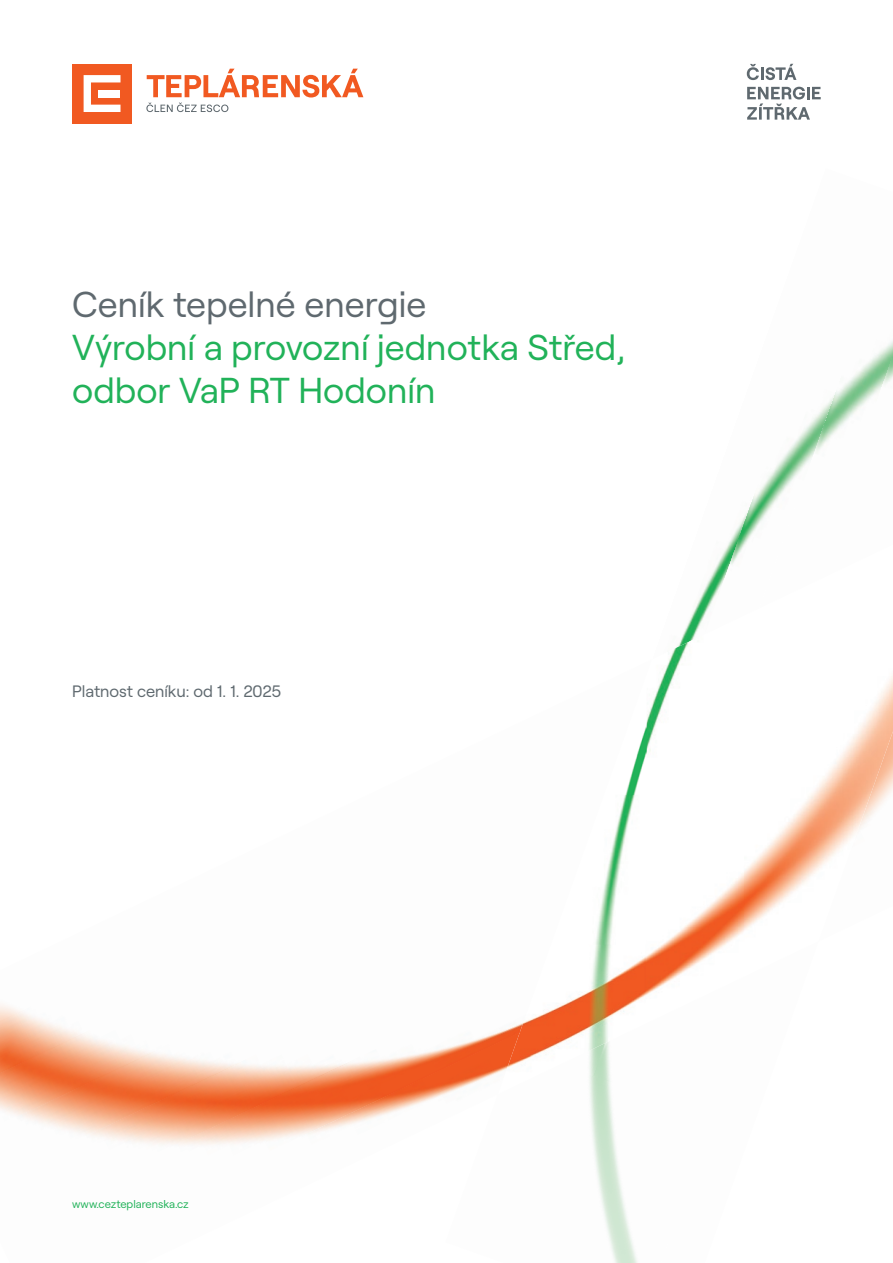
<style>
.page{position:relative;width:893px;height:1263px;background:#fff}
.page>*{position:absolute;margin:0;border:0;box-sizing:border-box;transform-origin:0 0}
.t1{font:36px/43.2px "Roobert CEZ";color:#21b259}
.t2{font:36px "Roobert CEZ";color:#5f696f}
.t3{font:16.5px "Roobert CEZ";color:#5f696f}
.t4{font:11.25px "Roobert CEZ";color:#21b259}
</style>
<div class="page">
<img style="left:0;top:1004px;width:75px;height:117px">
<img style="left:35px;top:1032px;width:463px;height:113px">
<img style="left:445px;top:1063px;width:192px;height:200px">
<img style="left:593px;top:1094px;width:44px;height:23px">
<img style="left:704px;top:494px;width:54px;height:121px">
<img style="left:758px;top:340px;width:135px;height:185px">
<img style="left:812px;top:354px;width:81px;height:171px">
<img style="left:865px;top:479px;width:28px;height:46px">
<img style="left:498px;top:945px;width:147px;height:149px">
<img style="left:645px;top:615px;width:99px;height:381px">
<img style="left:744px;top:568px;width:99px;height:362px">
<img style="left:595px;top:795px;width:52px;height:150px">
<img style="left:843px;top:675px;width:50px;height:170px">
<img style="left:625px;top:674px;width:22px;height:121px">
<div style="left:72px;top:64px;width:60px;height:59px;background:#f15921"></div>
<svg style="left:84px;top:75px;width:37px;height:37px"></svg>
<svg style="left:146px;top:103px;width:82px;height:9px"></svg>
<svg style="left:147px;top:69px;width:216px;height:28px"></svg>
<svg style="left:747px;top:64px;width:49px;height:16px"></svg>
<svg style="left:747px;top:87px;width:74px;height:33px"></svg>
<p class="t2" style="left:72px;top:277px;width:355px">Ceník tepelné energie</p>
<p class="t1" style="left:72px;top:323px;width:555px">Výrobní a provozní jednotka Střed, odbor VaP RT Hodonín</p>
<p class="t3" style="left:72px;top:679px;width:211px">Platnost ceníku: od 1. 1. 2025</p>
<p class="t4" style="left:72px;top:1195px;width:118px">www.cezteplarenska.cz</p>
</div>
